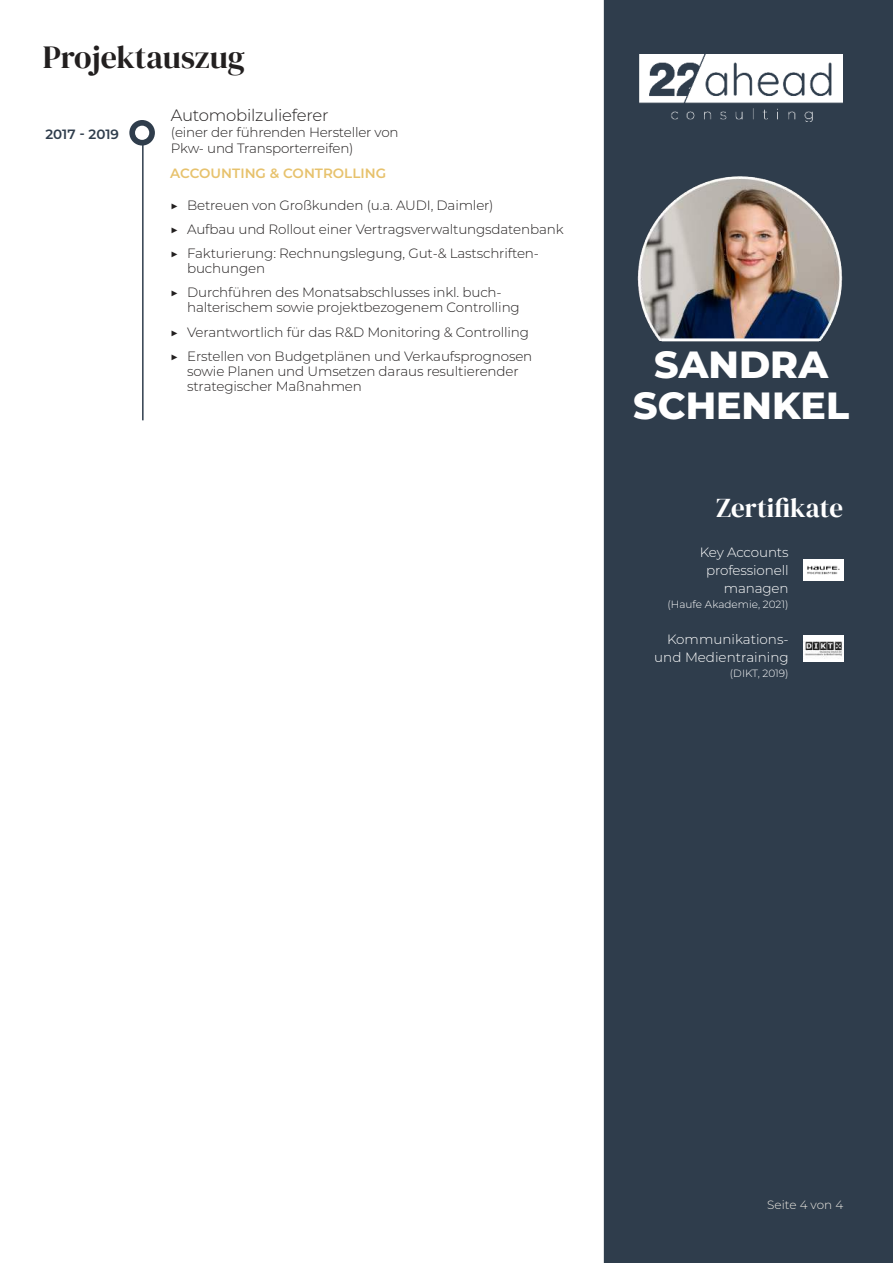
<style>
.page{position:relative;width:893px;height:1263px;background:#fff}
.page>*{position:absolute;margin:0;border:0;box-sizing:border-box;transform-origin:0 0}
.t1{font:800 37.8px/40.8px "Montserrat";color:#fff;text-align:center}
.t2{font:31.95px "DM Serif Display";color:#221f1f}
.t3{font:27px "DM Serif Display";color:#fff}
.t4{font:300 16.5px "Montserrat";letter-spacing:-.015em;color:#221f1f}
.t5{font:300 13.5px/24.2px "Montserrat";letter-spacing:-.01em;color:#221f1f}
.t6{font:300 13.5px/18px "Montserrat";letter-spacing:-.01em;color:#fff;text-align:right}
.t7{font:600 13.5px "Montserrat";color:#e7c26d}
.t8{font:600 13.5px "Montserrat";letter-spacing:-.005em;color:#2f3d4c}
.t9{font:300 12px "Montserrat";color:#ece9e2}
.t10{font:300 10.5px "Montserrat";color:#fff}
.s1{font-weight:600}
</style>
<div class="page">
<div style="left:605px;top:1px;width:287px;height:1261px;background:#2f3d4c"></div>
<div style="left:604px;top:0;width:289px;height:1263px;border:2px solid #2f3d4c"></div>
<img style="left:639px;top:54px;width:204px;height:68px">
<img style="left:637px;top:176px;width:206px;height:165px">
<hr style="left:662px;top:338px;width:157px;height:3px;background:#fff">
<hr style="left:142px;top:142px;width:2px;height:278px;background:#2f3d4c">
<svg style="left:129px;top:120px;width:26px;height:26px"></svg>
<img style="left:804px;top:636px;width:39px;height:25px">
<img style="left:804px;top:559px;width:39px;height:21px">
<h2 class="t2" style="left:43px;top:46px;width:204px">Projektauszug</h2>
<p class="t8" style="left:45px;top:128px;width:75px">2017 - 2019</p>
<p class="t4" style="left:171px;top:107px;width:159px">Automobilzulieferer</p>
<p class="t5" style="left:171px;top:125px;width:229px;line-height:16.2px">(einer der führenden Hersteller von<br>Pkw- und Transporterreifen)</p>
<p class="t7" style="left:170px;top:166px;width:218px">ACCOUNTING &amp; CONTROLLING</p>
<p class="t5" style="left:170px;top:193px;width:395px"><span class="s1">▶</span> Betreuen von Großkunden (u.a. AUDI, Daimler)<br><span class="s1">▶</span> Aufbau und Rollout einer Vertragsverwaltungsdatenbank <span class="s1">▶</span> Fakturierung: Rechnungslegung, Gut-&amp; Lastschriften-</p>
<p class="t5" style="left:170px;top:257px;width:333px;text-indent:17px">buchungen<br><span class="s1">▶</span> Durchführen des Monatsabschlusses inkl. buch-</p>
<p class="t5" style="left:170px;top:296px;width:364px;text-align:center">halterischem sowie projektbezogenem Controlling<br><span class="s1">▶</span> Verantwortlich für das R&amp;D Monitoring &amp; Controlling <span class="s1">▶</span> Erstellen von Budgetplänen und Verkaufsprognosen</p>
<p class="t5" style="left:187px;top:364px;width:333px;line-height:15px">sowie Planen und Umsetzen daraus resultierender strategischer Maßnahmen</p>
<h1 class="t1" style="left:633px;top:345px;width:217px">SANDRA<br>SCHENKEL</h1>
<h3 class="t3" style="left:716px;top:492px;width:128px">Zerti昀椀kate</h3>
<p class="t6" style="left:700px;top:543px;width:90px">Key Accounts professionell managen</p>
<p class="t10" style="left:667px;top:598px;width:123px">(Haufe Akademie, 2021)</p>
<p class="t6" style="left:654px;top:630px;width:136px">Kommunikations&shy;und Medientraining</p>
<p class="t10" style="left:730px;top:667px;width:60px">(DIKT, 2019)</p>
<p class="t9" style="left:767px;top:1199px;width:77px">Seite 4 von 4</p>
</div>
